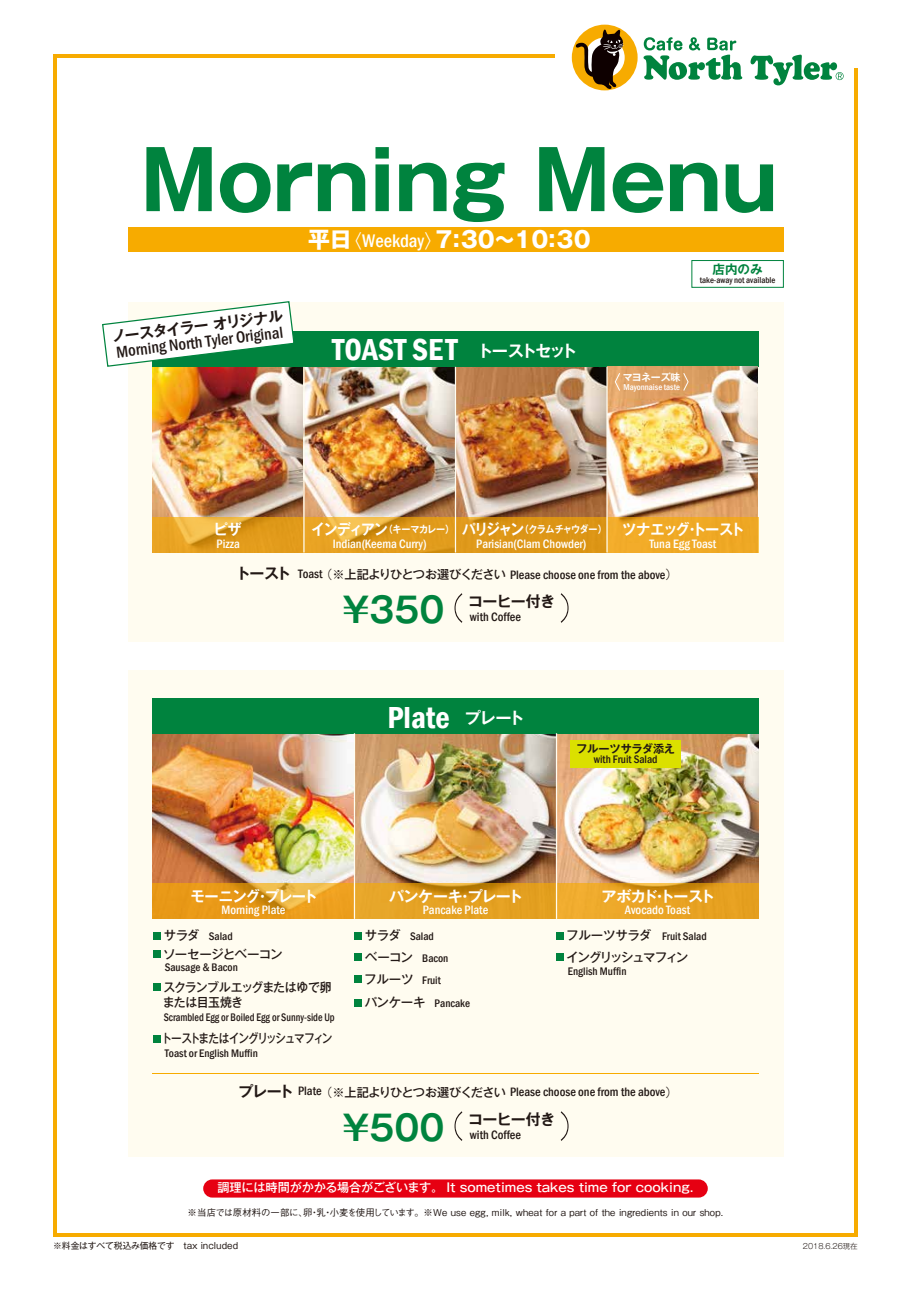
<style>
.page{position:relative;width:911px;height:1290px;background:#fff}
.page>*{position:absolute;margin:0;border:0;box-sizing:border-box;transform-origin:0 0}
.t1{font:700 81.25px "Gothic MB101 Pro";color:#00833e}
.t2{font:700 34.75px "Gothic MB101 Pro De";color:#00833e;scale:.95 1}
.t3{font:600 condensed 31.25px "Franklin Gothic";color:#fff}
.t4{font:700 22.5px "Gothic MB101 Pro";color:#fff}
.t5{font:500 condensed 16.5px "Franklin Gothic";color:#221815}
.t6{font:700 15px "Gothic MB101 Pro De";letter-spacing:-.035em;color:#fff;scale:.95 1}
.t7{font:700 15px "Gothic MB101 Pro De";letter-spacing:-.055em;color:#221815}
.t8{font:700 15px "Gothic MB101 Pro De";letter-spacing:-.09em;color:#fff;scale:.95 1}
.t9{font:700 15px "Gothic MB101 Pro De";letter-spacing:-.035em;color:#fff}
.t10{font:700 15px "Gothic MB101 Pro De";letter-spacing:-.06em;color:#fff}
.t11{font:700 14.88px "Gothic MB101 Pro De";color:#221815}
.t12{font:500 condensed 12.5px "Franklin Gothic";color:#221815}
.t13{font:500 condensed 12.5px "Franklin Gothic";color:#fff}
.t14{font:500 12.5px/15px "Gothic MB101 Pro";letter-spacing:-.05em;color:#221815;scale:.95 1}
.t15{font:500 12.5px "Gothic MB101 Pro";letter-spacing:-.115em;color:#221815;scale:.85 1}
.t16{font:500 12.5px "Gothic MB101 Pro";letter-spacing:-.12em;color:#221815}
.t17{font:500 12.5px "Gothic MB101 Pro";letter-spacing:-.06em;color:#221815}
.t18{font:700 12.5px "Gothic MB101 Pro De";color:#00833e}
.t19{font:500 12.25px "Gothic MB101 Pro";color:#fff}
.t20{font:500 condensed 11.25px/21.9px "Franklin Gothic";color:#221815}
.t21{font:500 condensed 11.25px "Franklin Gothic";color:#221815;scale:.9 1}
.t22{font:700 11.25px "Gothic MB101 Pro De";letter-spacing:-.01em;color:#221815}
.t23{font:700 10px "Gothic MB101 Pro De";letter-spacing:-.08em;color:#fff;scale:.91 1}
.t24{font:700 10px "Gothic MB101 Pro De";letter-spacing:-.04em;color:#fff;scale:.91 1}
.t25{font:700 10px "Gothic MB101 Pro De";letter-spacing:-.04em;color:#fff}
.t26{font:500 9.38px "Gothic BBB Pro";letter-spacing:.02em;color:#221815}
.t27{font:8.75px "Gothic MB101 Pro";color:#221815}
.t28{font:500 condensed 8.75px "Franklin Gothic";color:#221815}
.t29{font:500 condensed 8.75px "Franklin Gothic";color:#fff}
.t30{font:300 7.5px "Gothic MB101 Pro";color:#221815}
.s1{font-weight:300;font-size:18.75px}
.s2{font-family:"Franklin Gothic";font-weight:500;font-stretch:condensed;font-size:18.75px}
.s3{font-family:"Gothic MB101 Pro De";font-weight:700;font-stretch:normal;font-size:16.25px}
.s4{font-size:15px}
.s5{font-family:"Gothic MB101 Pro De";font-weight:700;font-stretch:normal;font-size:15px}
.s6{font-family:"Gothic MB101 Pro";font-weight:300;font-stretch:normal;font-size:12.25px}
.s7{font-family:"Gothic MB101 Pro";font-stretch:normal;font-size:12.25px}
.s8{font-family:"Gothic MB101 Pro";font-stretch:normal;font-size:12.5px}
</style>
<div class="page">
<div style="left:203px;top:1179px;width:505px;height:18px;background:#e60012;border-radius:9px"></div>
<div style="left:128px;top:302px;width:655px;height:339px;background:#fffcf0"></div>
<hr style="left:53px;top:1233px;width:804px;height:4px;background:#f7ab00">
<hr style="left:53px;top:54px;width:804px;height:4px;background:#f7ab00">
<hr style="left:53px;top:54px;width:4px;height:1183px;background:#f7ab00">
<hr style="left:854px;top:54px;width:3px;height:1183px;background:#f7ab00">
<img style="left:152px;top:367px;width:454px;height:150px">
<div style="left:152px;top:331px;width:606px;height:36px;background:#00833e"></div>
<div style="left:128px;top:670px;width:655px;height:487px;background:#fffcf0"></div>
<svg style="left:102px;top:301px;width:192px;height:66px"></svg>
<div style="left:153px;top:932px;width:7px;height:7px;background:#00833e"></div>
<div style="left:153px;top:1035px;width:7px;height:7px;background:#00833e"></div>
<div style="left:153px;top:983px;width:7px;height:8px;background:#00833e"></div>
<div style="left:153px;top:950px;width:7px;height:7px;background:#00833e"></div>
<div style="left:354px;top:932px;width:7px;height:7px;background:#00833e"></div>
<div style="left:354px;top:999px;width:7px;height:7px;background:#00833e"></div>
<div style="left:354px;top:976px;width:7px;height:7px;background:#00833e"></div>
<div style="left:354px;top:953px;width:7px;height:7px;background:#00833e"></div>
<div style="left:556px;top:932px;width:7px;height:7px;background:#00833e"></div>
<div style="left:556px;top:953px;width:7px;height:7px;background:#00833e"></div>
<hr style="left:152px;top:1073px;width:606px;height:1px;background:#f7ab00">
<div style="left:691px;top:260px;width:92px;height:28px;background:#fff;border:1px solid #00833e"></div>
<div style="left:152px;top:699px;width:606px;height:35px;background:#00833e"></div>
<div style="left:555px;top:51px;width:303px;height:17px;background:#fff"></div>
<div style="left:572px;top:25px;width:65px;height:65px;background:#f7ab00;border-radius:50%"></div>
<div style="left:585px;top:38px;width:39px;height:39px;background:#fff;border-radius:50%"></div>
<svg style="left:575px;top:29px;width:48px;height:61px"></svg>
<svg style="left:643px;top:37px;width:99px;height:43px"></svg>
<svg style="left:750px;top:55px;width:93px;height:30px"></svg>
<img style="left:607px;top:367px;width:150px;height:150px">
<svg style="left:152px;top:517px;width:606px;height:35px;background:#e4a022"></svg>
<hr style="left:303px;top:367px;width:1px;height:185px;background:#fffcf0">
<hr style="left:455px;top:367px;width:1px;height:185px;background:#fffcf0">
<hr style="left:606px;top:367px;width:1px;height:185px;background:#fffcf0">
<svg style="left:454px;top:1111px;width:8px;height:30px"></svg>
<svg style="left:561px;top:1111px;width:7px;height:30px"></svg>
<svg style="left:454px;top:593px;width:8px;height:30px"></svg>
<svg style="left:561px;top:593px;width:7px;height:30px"></svg>
<img style="left:152px;top:734px;width:606px;height:149px">
<svg style="left:152px;top:883px;width:606px;height:36px;background:#e59f21"></svg>
<hr style="left:354px;top:733px;width:1px;height:186px;background:#fffcf0">
<hr style="left:556px;top:733px;width:1px;height:186px;background:#fffcf0">
<div style="left:570px;top:740px;width:111px;height:27px;background:#dbe000"></div>
<svg style="left:614px;top:372px;width:7px;height:20px"></svg>
<svg style="left:682px;top:372px;width:7px;height:20px"></svg>
<div style="left:128px;top:227px;width:655px;height:25px;background:#f7ab00"></div>
<h1 class="t1" style="left:141px;top:113px;width:638px">Morning Menu</h1>
<p class="t11" style="left:110px;top:324px;width:174px;rotate:-7deg">ノースタイラー オリジナル</p>
<h3 class="t5" style="left:115px;top:341px;width:169px;rotate:-7deg">Morning North Tyler Original</h3>
<h3 class="t4" style="left:308px;top:221px;width:285px">平日<span class="s1">〈</span><span class="s2">Weekday</span><span class="s1">〉</span>7:30～10:30</h3>
<h3 class="t3" style="left:332px;top:328px;width:247px">TOAST SET <span class="s3">トーストセット</span></h3>
<p class="t18" style="left:712px;top:259px;width:51px">店内のみ</p>
<p class="t28" style="left:700px;top:275px;width:77px">take-away not available</p>
<p class="t25" style="left:622px;top:369px;width:59px">マヨネーズ味</p>
<p class="t29" style="left:623px;top:381px;width:58px">Mayonnaise taste</p>
<p class="t6" style="left:213px;top:517px;width:31px">ピザ</p>
<p class="t13" style="left:216px;top:535px;width:25px">Pizza</p>
<p class="t24" style="left:311px;top:521px;width:158px"><span class="s4">インディアン</span>（キーマカレー）</p>
<p class="t13" style="left:333px;top:535px;width:95px">Indian(Keema Curry)</p>
<p class="t23" style="left:462px;top:521px;width:160px"><span class="s4">パリジャン</span>（クラムチャウダー）</p>
<p class="t13" style="left:476px;top:535px;width:111px">Parisian(Clam Chowder)</p>
<p class="t8" style="left:622px;top:517px;width:131px">ツナエッグ・トースト</p>
<p class="t13" style="left:649px;top:535px;width:68px">Tuna Egg Toast</p>
<p class="t12" style="left:236px;top:566px;width:443px"><span class="s5">トースト</span> Toast<span class="s6">（</span><span class="s7">※上記よりひとつお選びください</span> Please choose one from the above<span class="s6">）</span></p>
<h2 class="t2" style="left:339px;top:581px;width:112px">￥350</h2>
<p class="t7" style="left:468px;top:588px;width:88px">コーヒー付き</p>
<p class="t12" style="left:470px;top:609px;width:53px">with Coffee</p>
<h3 class="t3" style="left:387px;top:697px;width:139px">Plate <span class="s3">プレート</span></h3>
<p class="t22" style="left:576px;top:740px;width:101px">フルーツサラダ添え</p>
<p class="t20" style="left:594px;top:748px;width:65px">with Fruit Salad</p>
<p class="t6" style="left:190px;top:883px;width:135px">モーニング・プレート</p>
<p class="t13" style="left:221px;top:901px;width:65px">Morning Plate</p>
<p class="t20" style="left:164px;top:925px;width:71px"><span class="s8">サラダ</span> Salad</p>
<p class="t17" style="left:163px;top:944px;width:121px">ソーセージとベーコン</p>
<p class="t20" style="left:165px;top:956px;width:75px">Sausage &amp; Bacon</p>
<p class="t14" style="left:163px;top:978px;width:179px">スクランブルエッグまたはゆで卵または目玉焼き</p>
<p class="t21" style="left:164px;top:1010px;width:192px">Scrambled Egg or Boiled Egg or Sunny-side Up</p>
<p class="t15" style="left:161px;top:1028px;width:203px">トーストまたはイングリッシュマフィン</p>
<p class="t20" style="left:165px;top:1042px;width:95px">Toast or English Muffin</p>
<p class="t9" style="left:389px;top:883px;width:135px">パンケーキ・プレート</p>
<p class="t13" style="left:423px;top:901px;width:67px">Pancake Plate</p>
<p class="t20" style="left:364px;top:925px;width:86px"><span class="s8">サラダ</span> Salad<span class="s8">ベーコン</span> Bacon<span class="s8">フルーツ</span> Fruit</p>
<p class="t20" style="left:365px;top:992px;width:107px"><span class="s8">パンケーキ</span> Pancake</p>
<p class="t10" style="left:601px;top:883px;width:115px">アボカド・トースト</p>
<p class="t13" style="left:625px;top:901px;width:67px">Avocado Toast</p>
<p class="t20" style="left:566px;top:925px;width:142px"><span class="s8">フルーツサラダ</span> Fruit Salad</p>
<p class="t16" style="left:566px;top:947px;width:123px">イングリッシュマフィン</p>
<p class="t20" style="left:568px;top:960px;width:60px">English Muffin</p>
<p class="t12" style="left:239px;top:1084px;width:440px"><span class="s5">プレート</span> Plate<span class="s6">（</span><span class="s7">※上記よりひとつお選びください</span> Please choose one from the above<span class="s6">）</span></p>
<h2 class="t2" style="left:339px;top:1099px;width:112px">￥500</h2>
<p class="t7" style="left:468px;top:1106px;width:88px">コーヒー付き</p>
<p class="t12" style="left:470px;top:1127px;width:53px">with Coffee</p>
<p class="t19" style="left:217px;top:1177px;width:478px">調理には時間がかかる場合がございます。 It sometimes takes time for cooking.</p>
<p class="t26" style="left:188px;top:1205px;width:537px">※当店では原材料の一部に、卵・乳・小麦を使用しています。※We use egg, milk, wheat for a part of the ingredients in our shop.</p>
<p class="t27" style="left:53px;top:1238px;width:187px">※料金はすべて税込み価格です　tax included</p>
<p class="t30" style="left:803px;top:1240px;width:56px">2018.6.26現在</p>
</div>
